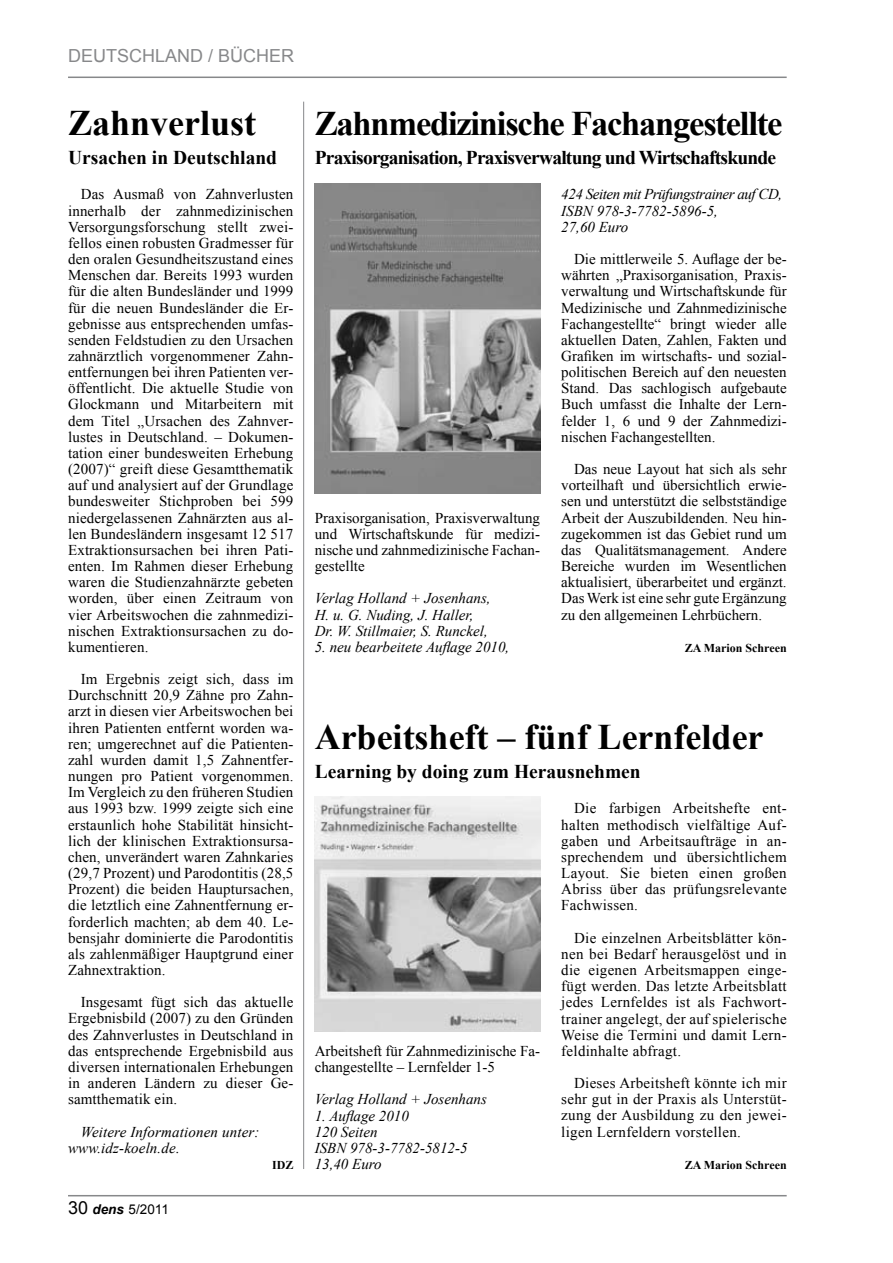
<style>
.page{position:relative;width:893px;height:1263px;background:#fff}
.page>*{position:absolute;margin:0;border:0;box-sizing:border-box;transform-origin:0 0}
.t1{font:700 36px "Times New Roman";color:#000}
.t2{font:700 34.5px "Times New Roman";letter-spacing:-.035em;color:#000}
.t3{font:700 19.5px "Times New Roman";letter-spacing:-.04em;color:#000}
.t4{font:700 19.5px "Times New Roman";color:#000}
.t5{font:18px "Arial";color:#87888a}
.t6{font:15px/16.2px "Times New Roman";letter-spacing:.01em;color:#000;text-align:justify}
.t7{font:italic 15px/16.2px "Times New Roman";color:#000}
.t8{font:italic 15px/16.2px "Times New Roman";letter-spacing:-.03em;color:#000}
.t9{font:13.5px "Arial";color:#000}
.t10{font:700 12px "Times New Roman";color:#000}
.s1{font-size:18px}
.s2{font-weight:700;font-style:italic}
</style>
<div class="page">
<hr style="left:68px;top:1195px;width:719px;height:1px;background:#87888a">
<hr style="left:68px;top:77px;width:719px;height:1px;background:#87888a">
<img style="left:315px;top:797px;width:225px;height:235px">
<img style="left:315px;top:183px;width:225px;height:311px">
<hr style="left:303px;top:102px;width:1px;height:1067px;background:#87888a">
<p class="t5" style="left:68px;top:44px;width:228px">DEUTSCHLAND / BÜCHER</p>
<h1 class="t1" style="left:68px;top:98px;width:190px">Zahnverlust</h1>
<h3 class="t4" style="left:68px;top:144px;width:211px">Ursachen in Deutschland</h3>
<p class="t6" style="left:68px;top:186px;width:227px;text-indent:13px">Das Ausmaß von Zahnverlusten innerhalb der zahnmedizinischen Versorgungsforschung stellt zwei&shy;fellos einen robusten Gradmesser für den oralen Gesundheitszustand eines Menschen dar. Bereits 1993 wurden für die alten Bundesländer und 1999 für die neuen Bundesländer die Er&shy;gebnisse aus entsprechenden umfas&shy;senden Feldstudien zu den Ursachen zahnärztlich vorgenommener Zahn&shy;entfernungen bei ihren Patienten ver&shy;öffentlicht. Die aktuelle Studie von Glockmann und Mitarbeitern mit dem Titel „Ursachen des Zahnver&shy;lustes in Deutschland. – Dokumen&shy;tation einer bundesweiten Erhebung (2007)“ greift diese Gesamtthematik auf und analysiert auf der Grundlage bundesweiter Stichproben bei 599 niedergelassenen Zahnärzten aus al&shy;len Bundesländern insgesamt 12 517<br>Extraktionsursachen bei ihren Pati&shy;enten. Im Rahmen dieser Erhebung waren die Studienzahnärzte gebeten worden, über einen Zeitraum von vier Arbeitswochen die zahnmedizi&shy;nischen Extraktionsursachen zu do&shy;kumentieren.</p>
<p class="t6" style="left:68px;top:671px;width:227px;text-indent:13px">Im Ergebnis zeigt sich, dass im Durchschnitt 20,9 Zähne pro Zahn&shy;arzt in diesen vier Arbeitswochen bei ihren Patienten entfernt worden wa&shy;ren; umgerechnet auf die Patienten&shy;zahl wurden damit 1,5 Zahnentfer&shy;nungen pro Patient vorgenommen.<br>Im Vergleich zu den früheren Studien aus 1993 bzw. 1999 zeigte sich eine erstaunlich hohe Stabilität hinsicht&shy;lich der klinischen Extraktionsursa&shy;chen, unverändert waren Zahnkaries (29,7 Prozent) und Parodontitis (28,5<br>Prozent) die beiden Hauptursachen, die letztlich eine Zahnentfernung er&shy;forderlich machten; ab dem 40. Le&shy;bensjahr dominierte die Parodontitis als zahlenmäßiger Hauptgrund einer Zahnextraktion.</p>
<p class="t6" style="left:68px;top:994px;width:227px;text-indent:13px">Insgesamt fügt sich das aktuelle Ergebnisbild (2007) zu den Gründen des Zahnverlustes in Deutschland in das entsprechende Ergebnisbild aus diversen internationalen Erhebungen in anderen Ländern zu dieser Ge&shy;samtthematik ein.</p>
<p class="t7" style="left:68px;top:1123px;width:193px;text-indent:13px">Weitere Informationen unter: www.idz-koeln.de.</p>
<p class="t10" style="left:272px;top:1157px;width:23px">IDZ</p>
<p class="t9" style="left:68px;top:1201px;width:102px"><span class="s1">30</span> <span class="s2">dens</span> 5/2011</p>
<h2 class="t2" style="left:315px;top:99px;width:469px">Zahnmedizinische Fachangestellte</h2>
<h3 class="t3" style="left:315px;top:144px;width:463px">Praxisorganisation, Praxisverwaltung und Wirtschaftskunde</h3>
<p class="t6" style="left:315px;top:509px;width:227px">Praxisorganisation, Praxisverwaltung und Wirtschaftskunde für medizi&shy;nische und zahnmedizinische Fachan&shy;gestellte</p>
<p class="t7" style="left:315px;top:590px;width:177px">Verlag Holland + Josenhans,<br>H. u. G. Nuding, J. Haller,<br>Dr. W. Stillmaier, S. Runckel,</p>
<p class="t7" style="left:315px;top:638px;width:196px">5. neu bearbeitete Auflage 2010,</p>
<p class="t8" style="left:561px;top:186px;width:222px">424 Seiten mit Prüfungstrainer auf CD,<br>ISBN 978-3-7782-5896-5,<br>27,60 Euro</p>
<p class="t6" style="left:561px;top:251px;width:227px;text-indent:13px">Die mittlerweile 5. Auflage der be&shy;währten „Praxisorganisation, Praxis&shy;verwaltung und Wirtschaftskunde für Medizinische und Zahnmedizinische Fachangestellte“ bringt wieder alle aktuellen Daten, Zahlen, Fakten und Grafiken im wirtschafts- und sozial&shy;politischen Bereich auf den neuesten Stand. Das sachlogisch aufgebaute Buch umfasst die Inhalte der Lern&shy;felder 1, 6 und 9 der Zahnmedizi&shy;nischen Fachangestellten.</p>
<p class="t6" style="left:561px;top:461px;width:227px;text-indent:13px">Das neue Layout hat sich als sehr vorteilhaft und übersichtlich erwie&shy;sen und unterstützt die selbstständige Arbeit der Auszubildenden. Neu hin&shy;zugekommen ist das Gebiet rund um das Qualitätsmanagement. Andere Bereiche wurden im Wesentlichen aktualisiert, überarbeitet und ergänzt.<br>Das Werk ist eine sehr gute Ergänzung zu den allgemeinen Lehrbüchern.</p>
<p class="t10" style="left:685px;top:640px;width:103px">ZA Marion Schreen</p>
<h1 class="t1" style="left:315px;top:712px;width:450px">Arbeitsheft – fünf Lernfelder</h1>
<h3 class="t4" style="left:315px;top:758px;width:328px">Learning by doing zum Herausnehmen</h3>
<p class="t6" style="left:315px;top:1042px;width:227px">Arbeitsheft für Zahnmedizinische Fa&shy;changestellte – Lernfelder 1-5</p>
<p class="t7" style="left:315px;top:1091px;width:174px">Verlag Holland + Josenhans</p>
<p class="t7" style="left:315px;top:1107px;width:154px">1. Auflage 2010<br>120 Seiten<br>ISBN 978-3-7782-5812-5<br>13,40 Euro</p>
<p class="t6" style="left:561px;top:800px;width:227px;text-indent:13px">Die farbigen Arbeitshefte ent&shy;halten methodisch vielfältige Auf&shy;gaben und Arbeitsaufträge in an&shy;sprechendem und übersichtlichem Layout. Sie bieten einen großen Abriss über das prüfungsrelevante Fachwissen.</p>
<p class="t6" style="left:561px;top:929px;width:227px;text-indent:13px">Die einzelnen Arbeitsblätter kön&shy;nen bei Bedarf herausgelöst und in die eigenen Arbeitsmappen einge&shy;fügt werden. Das letzte Arbeitsblatt jedes Lernfeldes ist als Fachwort&shy;trainer angelegt, der auf spielerische Weise die Termini und damit Lern&shy;feldinhalte abfragt.</p>
<p class="t6" style="left:561px;top:1075px;width:227px;text-indent:13px">Dieses Arbeitsheft könnte ich mir sehr gut in der Praxis als Unterstüt&shy;zung der Ausbildung zu den jewei&shy;ligen Lernfeldern vorstellen.</p>
<p class="t10" style="left:685px;top:1157px;width:103px">ZA Marion Schreen</p>
</div>
